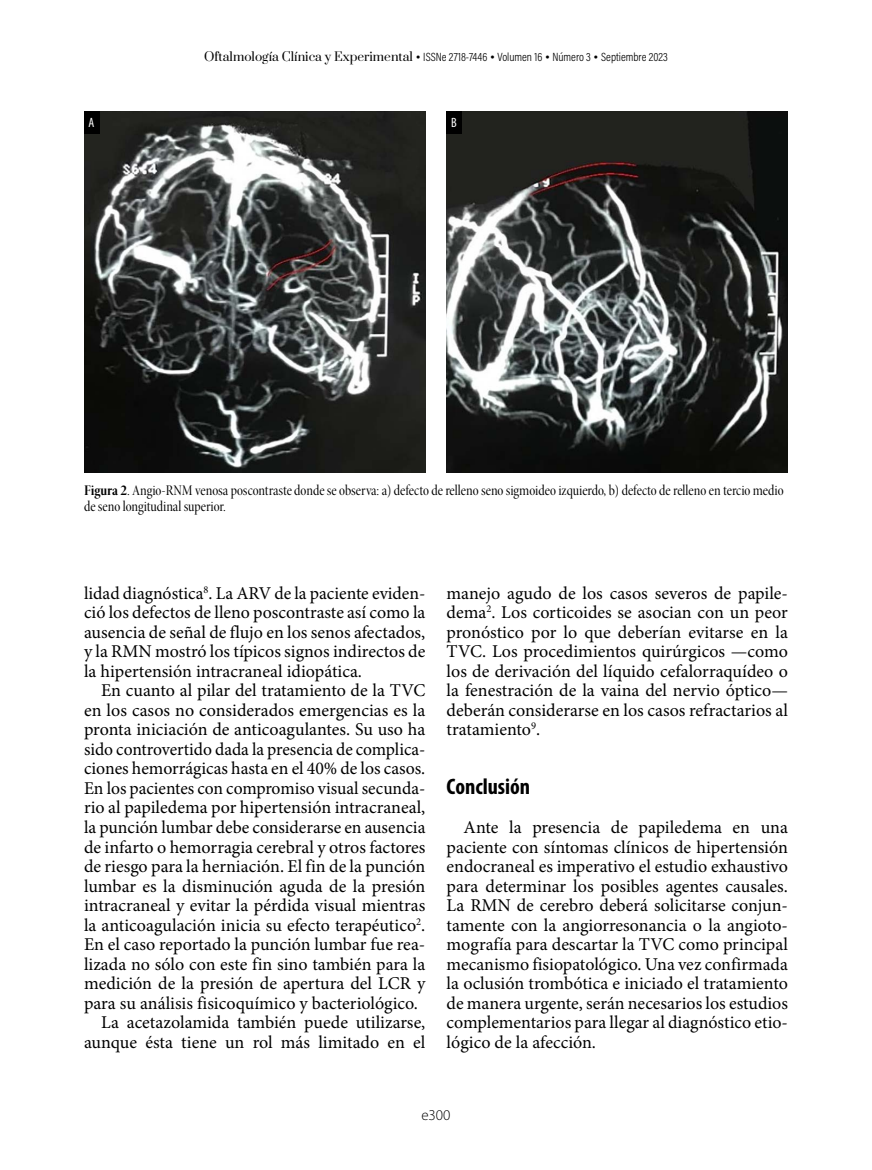
<style>
.page{position:relative;width:872px;height:1170px;background:#fff}
.page>*{position:absolute;margin:0;border:0;box-sizing:border-box;transform-origin:0 0}
.TEXTO_sub_1{font:700 condensed 22.5px "Myriad Pro";color:#000}
.TEXTO_parrafo_GENERA{font:18px/19.5px "Minion Pro";color:#000;text-align:justify}
.PIE_-_TABLA_titulo{font:15px/16.5px "Minion Pro Cn Disp";color:#000}
.t1{font:300 15px "Myriad Pro";color:#000}
.figura_letras{font:condensed 13.5px "Myriad Pro";color:#fff}
.t2{font:12px "Acumin Variable Concept";color:#000}
.s1{font-family:"Prata"}
.s2{font-family:"Minion Pro Bold Cn Disp"}
</style>
<div class="page">
<img style="left:84px;top:111px;width:341px;height:361px">
<img style="left:446px;top:111px;width:342px;height:361px">
<div style="left:446px;top:111px;width:15px;height:23px;background:#000"></div>
<div style="left:84px;top:111px;width:15px;height:23px;background:#000"></div>
<p class="t2" style="left:204px;top:49px;width:465px"><span class="s1">Oftalmología Clínica y Experimental</span> <sup>●</sup> ISSNe 2718-7446 <sup>●</sup> Volumen 16 <sup>●</sup> Número 3 <sup>●</sup> Septiembre 2023</p>
<p class="figura_letras" style="left:89px;top:115px;width:7px">A</p>
<p class="figura_letras" style="left:451px;top:115px;width:7px">B</p>
<p class="PIE_-_TABLA_titulo" style="left:84px;top:482px;width:701px"><span class="s2">Figura 2</span>. Angio-RNM venosa poscontraste donde se observa: a) defecto de relleno seno sigmoideo izquierdo, b) defecto de relleno en tercio medio de seno longitudinal superior.</p>
<p class="TEXTO_parrafo_GENERA" style="left:84px;top:583px;width:343px">lidad diagnóstica<sup>8</sup>. La ARV de la paciente eviden&shy;ció los defectos de lleno poscontraste así como la ausencia de señal de flujo en los senos afectados, y la RMN mostró los típicos signos indirectos de la hipertensión intracraneal idiopática.</p>
<p class="TEXTO_parrafo_GENERA" style="left:84px;top:681px;width:343px;text-indent:17px">En cuanto al pilar del tratamiento de la TVC en los casos no considerados emergencias es la pronta iniciación de anticoagulantes. Su uso ha sido controvertido dada la presencia de complica&shy;ciones hemorrágicas hasta en el 40% de los casos.<br>En los pacientes con compromiso visual secunda&shy;rio al papiledema por hipertensión intracraneal, la punción lumbar debe considerarse en ausencia de infarto o hemorragia cerebral y otros factores de riesgo para la herniación. El fin de la punción lumbar es la disminución aguda de la presión intracraneal y evitar la pérdida visual mientras la anticoagulación inicia su efecto terapéutico<sup>2</sup>.<br>En el caso reportado la punción lumbar fue rea&shy;lizada no sólo con este fin sino también para la medición de la presión de apertura del LCR y para su análisis fisicoquímico y bacteriológico.</p>
<p class="TEXTO_parrafo_GENERA" style="left:84px;top:1012px;width:343px;text-align:right">La acetazolamida también puede utilizarse, aunque ésta tiene un rol más limitado en el</p>
<p class="TEXTO_parrafo_GENERA" style="left:446px;top:583px;width:343px">manejo agudo de los casos severos de papile&shy;dema<sup>2</sup>. Los corticoides se asocian con un peor pronóstico por lo que deberían evitarse en la TVC. Los procedimientos quirúrgicos —como los de derivación del líquido cefalorraquídeo o la fenestración de la vaina del nervio óptico— deberán considerarse en los casos refractarios al tratamiento<sup>9</sup>.</p>
<p class="TEXTO_sub_1" style="left:446px;top:772px;width:85px">Conclusión</p>
<p class="TEXTO_parrafo_GENERA" style="left:446px;top:817px;width:343px;text-indent:17px">Ante la presencia de papiledema en una paciente con síntomas clínicos de hipertensión endocraneal es imperativo el estudio exhaustivo para determinar los posibles agentes causales.<br>La RMN de cerebro deberá solicitarse conjun&shy;tamente con la angiorresonancia o la angioto&shy;mografía para descartar la TVC como principal mecanismo fisiopatológico. Una vez confirmada la oclusión trombótica e iniciado el tratamiento de manera urgente, serán necesarios los estudios complementarios para llegar al diagnóstico etio&shy;lógico de la afección.</p>
<p class="t1" style="left:421px;top:1106px;width:31px">e300</p>
</div>
